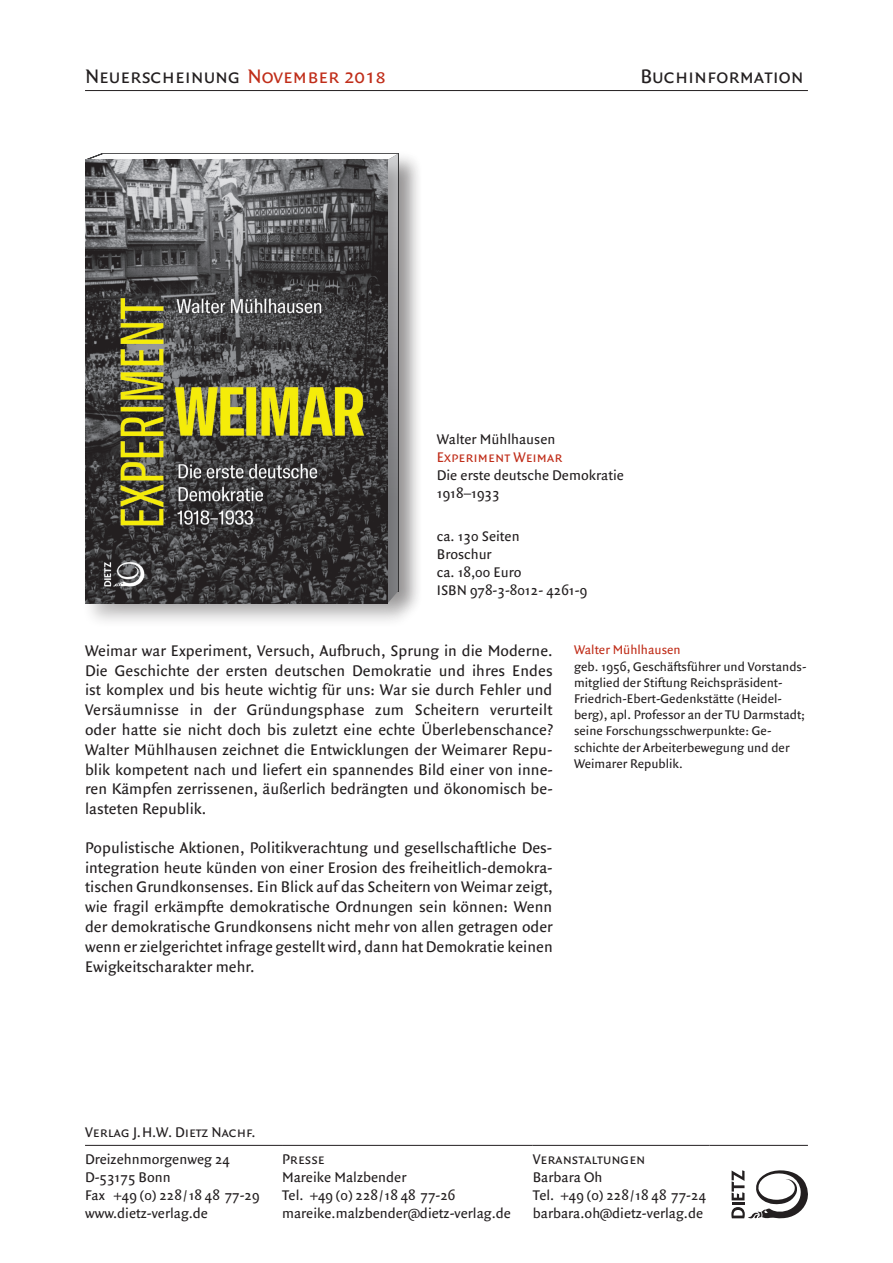
<style>
.page{position:relative;width:893px;height:1263px;background:#fff}
.page>*{position:absolute;margin:0;border:0;box-sizing:border-box;transform-origin:0 0}
.t1{font:21px "Quadraat Sans Small Caps";color:#231f20}
.t2{font:16.5px/19.8px "Quadraat Sans";color:#231f20;text-align:justify}
.t3{font:15px/18px "Quadraat Sans";color:#231f20}
.t4{font:15px "Quadraat Sans Small Caps";color:#231f20}
.t5{font:15px "Quadraat Sans Small Caps";color:#c02d19}
.t6{font:13.5px/16.2px "Quadraat Sans";color:#231f20}
.t7{font:13.5px "Quadraat Sans";color:#c02d19}
.s1{color:#c02d19}
</style>
<div class="page">
<hr style="left:85px;top:90px;width:723px;height:1px;background:#231f20">
<hr style="left:85px;top:1145px;width:197px;height:1px;background:#231f20">
<hr style="left:282px;top:1145px;width:251px;height:1px;background:#231f20">
<hr style="left:533px;top:1145px;width:177px;height:1px;background:#231f20">
<hr style="left:710px;top:1145px;width:98px;height:1px;background:#231f20">
<svg style="left:731px;top:1170px;width:77px;height:48px"></svg>
<div style="left:383px;top:152px;width:40px;height:474px;background:#231f20;opacity:.28"></div>
<div style="left:81px;top:156px;width:331px;height:472px;background:#231f20;opacity:.28"></div>
<img style="left:85px;top:160px;width:303px;height:444px">
<p class="t1" style="left:85px;top:64px;width:302px">Neuerscheinung <span class="s1">November 2018</span></p>
<p class="t1" style="left:640px;top:64px;width:165px">Buchinformation</p>
<p class="t3" style="left:437px;top:430px;width:120px">Walter Mühlhausen</p>
<p class="t5" style="left:437px;top:448px;width:127px">Experiment Weimar</p>
<p class="t3" style="left:437px;top:466px;width:189px">Die erste deutsche Demokratie<br>1918–1933</p>
<p class="t3" style="left:437px;top:528px;width:152px">ca. 130 Seiten<br>Broschur<br>ca. 18,00 Euro<br>ISBN 978-3-8012- 4261-9</p>
<p class="t2" style="left:85px;top:641px;width:470px">Weimar war Experiment, Versuch, Aufbruch, Sprung in die Moderne.<br>Die Geschichte der ersten deutschen Demokratie und ihres Endes ist komplex und bis heute wichtig für uns: War sie durch Fehler und Versäumnisse in der Gründungsphase zum Scheitern verurteilt oder hatte sie nicht doch bis zuletzt eine echte Überlebenschance?<br>Walter Mühlhausen zeichnet die Entwicklungen der Weimarer Repu&shy;blik kompetent nach und liefert ein spannendes Bild einer von inne&shy;ren Kämpfen zerrissenen, äußerlich bedrängten und ökonomisch be&shy;lasteten Republik.</p>
<p class="t2" style="left:85px;top:838px;width:469px">Populistische Aktionen, Politikverachtung und gesellschaftliche Des&shy;integration heute künden von einer Erosion des freiheitlich-demokra&shy;tischen Grundkonsenses. Ein Blick auf das Scheitern von Weimar zeigt, wie fragil erkämpfte demokratische Ordnungen sein können: Wenn der demokratische Grundkonsens nicht mehr von allen getragen oder wenn er zielgerichtet infrage gestellt wird, dann hat Demokratie keinen Ewigkeitscharakter mehr.</p>
<p class="t7" style="left:574px;top:642px;width:108px">Walter Mühlhausen</p>
<p class="t6" style="left:574px;top:658px;width:234px">geb. 1956, Geschäftsführer und Vorstands&shy;mitglied der Stiftung Reichspräsident-Friedrich-Ebert-Gedenkstätte (Heidel&shy;berg), apl. Professor an der TU Darmstadt; seine Forschungsschwerpunkte: Ge&shy;schichte der Arbeiterbewegung und der Weimarer Republik.</p>
<p class="t4" style="left:85px;top:1123px;width:172px">Verlag J.H.W. Dietz Nachf.</p>
<p class="t3" style="left:85px;top:1151px;width:176px">Dreizehnmorgenweg 24<br>D-53175 Bonn<br>Fax +49 (0) 228/18 48 77-29 www.dietz-verlag.de</p>
<p class="t4" style="left:282px;top:1151px;width:44px">Presse</p>
<p class="t3" style="left:282px;top:1169px;width:230px">Mareike Malzbender<br>Tel. +49 (0) 228/18 48 77-26 mareike.malzbender@dietz-verlag.de</p>
<p class="t4" style="left:533px;top:1151px;width:114px">Veranstaltungen</p>
<p class="t3" style="left:533px;top:1169px;width:175px">Barbara Oh<br>Tel. +49 (0) 228/18 48 77-24 barbara.oh@dietz-verlag.de</p>
</div>
